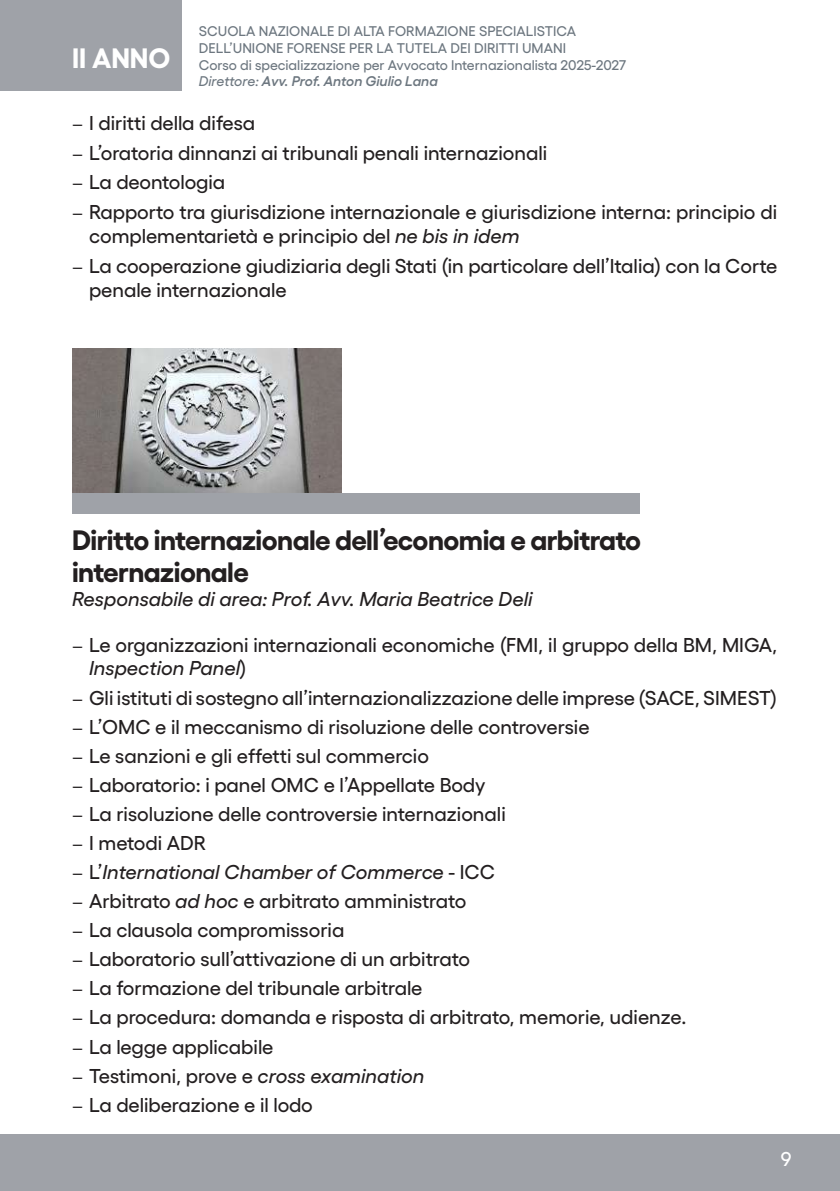
<style>
.page{position:relative;width:840px;height:1191px;background:#fff}
.page>*{position:absolute;margin:0;border:0;box-sizing:border-box;transform-origin:0 0}
.t1{font:700 28px/32px "Gellix";letter-spacing:-.02em;color:#231f20}
.t2{font:700 28px "Gellix";color:#fff}
.t3{font:500 20px/29.2px "Gellix";color:#231f20}
.t4{font:italic 500 20px "Gellix";color:#231f20}
.t5{font:500 20px "Gellix";color:#fff}
.t6{font:500 14px/16.8px "Gellix";color:#6d7780}
.s1{font-style:italic}
.s2{font-weight:600;font-style:italic}
</style>
<div class="page">
<div style="left:0;top:1134px;width:839px;height:57px;background:#9fa2a8"></div>
<img style="left:72px;top:348px;width:269px;height:145px">
<div style="left:72px;top:493px;width:567px;height:21px;background:#9fa2a8"></div>
<div style="left:0;top:0;width:181px;height:91px;background:#9fa2a8"></div>
<h1 class="t2" style="left:72px;top:35px;width:100px">II ANNO</h1>
<p class="t6" style="left:199px;top:21px;width:428px">SCUOLA NAZIONALE DI ALTA FORMAZIONE SPECIALISTICA DELL’UNIONE FORENSE PER LA TUTELA DEI DIRITTI UMANI<br>Corso di specializzazione per Avvocato Internazionalista 2025-2027<br><span class="s1">Direttore:</span> <span class="s2">Avv. Prof. Anton Giulio Lana</span></p>
<p class="t3" style="left:89px;top:106px;width:689px">I diritti della difesa<br>L’oratoria dinnanzi ai tribunali penali internazionali<br>La deontologia<br>Rapporto tra giurisdizione internazionale e giurisdizione interna: principio di</p>
<p class="t3" style="left:89px;top:219px;width:689px">complementarietà e principio del <span class="s1">ne bis in idem<br></span>La cooperazione giudiziaria degli Stati (in particolare dell’Italia) con la Corte</p>
<p class="t3" style="left:89px;top:273px;width:199px">penale internazionale</p>
<h1 class="t1" style="left:72px;top:521px;width:570px">Diritto internazionale dell’economia e arbitrato internazionale</h1>
<p class="t4" style="left:72px;top:583px;width:461px">Responsabile di area: Prof. Avv. Maria Beatrice Deli</p>
<p class="t3" style="left:89px;top:631px;width:689px;line-height:23.4px">Le organizzazioni internazionali economiche (FMI, il gruppo della BM, MIGA,<br><span class="s1">Inspection Panel</span>)</p>
<p class="t3" style="left:89px;top:681px;width:689px">Gli istituti di sostegno all’internazionalizzazione delle imprese (SACE, SIMEST)<br>L’OMC e il meccanismo di risoluzione delle controversie<br>Le sanzioni e gli effetti sul commercio<br>Laboratorio: i panel OMC e l’Appellate Body<br>La risoluzione delle controversie internazionali<br>I metodi ADR<br>L’<span class="s1">International Chamber of Commerce</span> - ICC<br>Arbitrato <span class="s1">ad hoc</span> e arbitrato amministrato<br>La clausola compromissoria<br>Laboratorio sull’attivazione di un arbitrato<br>La formazione del tribunale arbitrale<br>La procedura: domanda e risposta di arbitrato, memorie, udienze.<br>La legge applicabile<br>Testimoni, prove e <span class="s1">cross examination<br></span>La deliberazione e il lodo</p>
<p class="t5" style="left:780px;top:1143px;width:12px">9</p>
</div>
